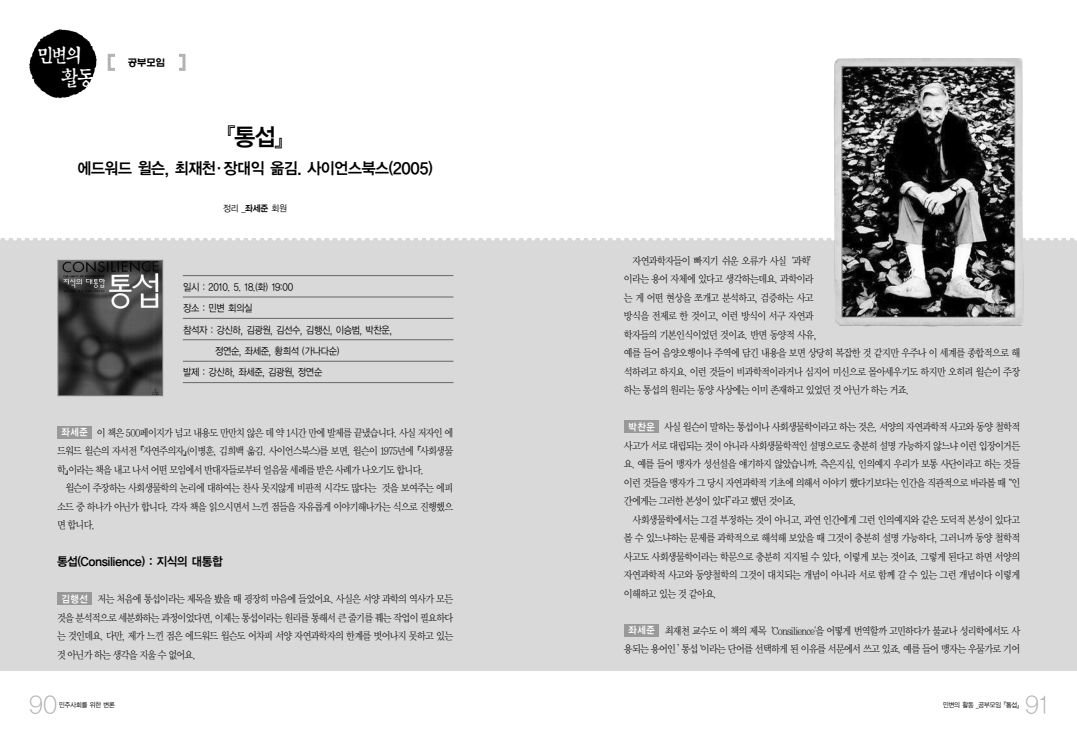
<style>
.page{position:relative;width:1077px;height:737px;background:#fff}
.page>*{position:absolute;margin:0;border:0;box-sizing:border-box;transform-origin:0 0}
.t1{font:24px "YGO11";color:#b3b3b3}
.t2{font:24px "YGO14";color:#000;scale:.95 1}
.t3{font:22px/22px "San Bi M";color:#fff;scale:.9 1}
.t4{font:16px "YGO14";letter-spacing:-.105em;color:#000;scale:.95 1}
.t5{font:12px "YGO14";letter-spacing:-.105em;color:#000;scale:.95 1}
.t6{font:10.5px/18.5px "Y Mj O12";letter-spacing:-.14em;color:#000;text-align:justify;scale:.9 1}
.t7{font:10px "YGO12";letter-spacing:-.11em;color:#000;scale:.9 1}
.t8{font:10px "YGO14";color:#fff;scale:.9 1}
.t9{font:700 10px "HY Wul Nun";color:#000}
.t10{font:9px "YGO12";color:#000;scale:.95 1}
.t11{font:7px "YGO12";letter-spacing:-.11em;color:#000;scale:.9 1}
.s1{font-family:"YGO14"}
</style>
<div class="page">
<div style="left:0;top:238px;width:1077px;height:433px;background:#d9d9d9"></div>
<hr style="left:183px;top:275px;width:271px;height:1px;background:#666">
<hr style="left:183px;top:297px;width:271px;height:1px;background:#666">
<hr style="left:183px;top:318px;width:271px;height:1px;background:#666">
<hr style="left:183px;top:340px;width:271px;height:1px;background:#666">
<hr style="left:183px;top:361px;width:271px;height:1px;background:#666">
<hr style="left:183px;top:382px;width:271px;height:1px;background:#666">
<div style="left:58px;top:593px;width:34px;height:12px;background:#999"></div>
<div style="left:58px;top:426px;width:34px;height:13px;background:#999"></div>
<div style="left:625px;top:624px;width:34px;height:13px;background:#999"></div>
<div style="left:625px;top:420px;width:34px;height:13px;background:#999"></div>
<svg style="left:0;top:238px;width:1077px;height:3px"></svg>
<img style="left:29px;top:29px;width:68px;height:70px">
<div style="left:108px;top:54px;width:78px;height:17px;border:3px solid #b3b3b3"></div>
<div style="left:115px;top:51px;width:63px;height:23px;background:#fff"></div>
<img style="left:60px;top:262px;width:101px;height:132px">
<div style="left:58px;top:260px;width:105px;height:136px;border:1px solid #808080"></div>
<img style="left:834px;top:58px;width:189px;height:268px">
<h2 class="t3" style="left:61px;top:45px;width:38px;text-indent:-24px">민변의 활동</h2>
<p class="t9" style="left:128px;top:58px;width:40px">공부모임</p>
<h1 class="t2" style="left:213px;top:126px;width:90px">『통섭』</h1>
<h3 class="t4" style="left:77px;top:161px;width:377px">에드워드 윌슨, 최재천·장대익 옮김. 사이언스북스(2005)</h3>
<p class="t10" style="left:223px;top:204px;width:69px">정리 _<span class="s1">좌세준</span> 회원</p>
<p class="t7" style="left:183px;top:282px;width:125px">일시 : 2010. 5. 18.(화) 19:00</p>
<p class="t7" style="left:183px;top:304px;width:79px">장소 : 민변 회의실</p>
<p class="t7" style="left:183px;top:325px;width:234px">참석자 : 강신하, 김광원, 김선수, 김행신, 이승범, 박찬운,</p>
<p class="t7" style="left:215px;top:346px;width:140px">정연순, 좌세준, 황희석 (가나다순)</p>
<p class="t7" style="left:183px;top:368px;width:157px">발제 : 강신하, 좌세준, 김광원, 정연순</p>
<p class="t6" style="left:57px;top:424px;width:442px;text-indent:40px">이 책은 500페이지가 넘고 내용도 만만치 않은 데 약 1시간 만에 발제를 끝냈습니다. 사실 저자인 에 드워드 윌슨의 자서전『자연주의자』(이병훈, 김희백 옮김. 사이언스북스)를 보면, 윌슨이 1975년에『사회생물 학』이라는 책을 내고 나서 어떤 모임에서 반대자들로부터 얼음물 세례를 받은 사례가 나오기도 합니다.</p>
<p class="t6" style="left:57px;top:480px;width:442px;text-indent:9px">윌슨이 주장하는 사회생물학의 논리에 대하여는 찬사 못지않게 비판적 시각도 많다는 것을 보여주는 에피 소드 중 하나가 아닌가 합니다. 각자 책을 읽으시면서 느낀 점들을 자유롭게 이야기해나가는 식으로 진행했으 면 합니다.</p>
<p class="t5" style="left:57px;top:556px;width:177px">통섭(Consilience) : 지식의 대통합</p>
<p class="t6" style="left:57px;top:591px;width:442px;text-indent:41px">저는 처음에 통섭이라는 제목을 봤을 때 굉장히 마음에 들었어요. 사실은 서양 과학의 역사가 모든 것을 분석적으로 세분화하는 과정이었다면, 이제는 통섭이라는 원리를 통해서 큰 줄기를 꿰는 작업이 필요하다 는 것인데요. 다만, 제가 느낀 점은 에드워드 윌슨도 어차피 서양 자연과학자의 한계를 벗어나지 못하고 있는 것 아닌가 하는 생각을 지울 수 없어요.</p>
<p class="t8" style="left:61px;top:428px;width:31px">좌세준</p>
<p class="t8" style="left:61px;top:594px;width:31px">김행선</p>
<p class="t6" style="left:624px;top:252px;width:442px;text-align:left;text-indent:9px">자연과학자들이 빠지기 쉬운 오류가 사실‘과학’<br>이라는 용어 자체에 있다고 생각하는데요. 과학이라<br>는 게 어떤 현상을 쪼개고 분석하고, 검증하는 사고<br>방식을 전제로 한 것이고, 이런 방식이 서구 자연과<br>학자들의 기본인식이었던 것이죠. 반면 동양적 사유,<br>예를 들어 음양오행이나 주역에 담긴 내용을 보면 상당히 복잡한 것 같지만 우주나 이 세계를 종합적으로 해 석하려고 하지요. 이런 것들이 비과학적이라거나 심지어 미신으로 몰아세우기도 하지만 오히려 윌슨이 주장 하는 통섭의 원리는 동양 사상에는 이미 존재하고 있었던 것 아닌가 하는 거죠.</p>
<p class="t6" style="left:624px;top:418px;width:442px;text-indent:40px">사실 윌슨이 말하는 통섭이나 사회생물학이라고 하는 것은, 서양의 자연과학적 사고와 동양 철학적 사고가 서로 대립되는 것이 아니라 사회생물학적인 설명으로도 충분히 설명 가능하지 않느냐 이런 입장이거든 요. 예를 들어 맹자가 성선설을 얘기하지 않았습니까. 측은지심, 인의예지 우리가 보통 사단이라고 하는 것들 이런 것들을 맹자가 그 당시 자연과학적 기초에 의해서 이야기 했다기보다는 인간을 직관적으로 바라볼 때“인 간에게는 그러한 본성이 있다”라고 했던 것이죠.</p>
<p class="t6" style="left:624px;top:511px;width:442px;text-indent:9px">사회생물학에서는 그걸 부정하는 것이 아니고, 과연 인간에게 그런 인의예지와 같은 도덕적 본성이 있다고 볼 수 있느냐하는 문제를 과학적으로 해석해 보았을 때 그것이 충분히 설명 가능하다, 그러니까 동양 철학적 사고도 사회생물학이라는 학문으로 충분히 지지될 수 있다, 이렇게 보는 것이죠. 그렇게 된다고 하면 서양의 자연과학적 사고와 동양철학의 그것이 대치되는 개념이 아니라 서로 함께 갈 수 있는 그런 개념이다 이렇게 이해하고 있는 것 같아요.</p>
<p class="t6" style="left:624px;top:622px;width:442px;text-align:right">최재천 교수도 이 책의 제목‘Consilience'을 어떻게 번역할까 고민하다가 불교나 성리학에서도 사<br>용되는 용어인 ’통섭‘이라는 단어를 선택하게 된 이유를 서문에서 쓰고 있죠. 예를 들어 맹자는 우물가로 기어</p>
<p class="t8" style="left:628px;top:422px;width:31px">박찬운</p>
<p class="t8" style="left:628px;top:626px;width:31px">좌세준</p>
<h1 class="t1" style="left:28px;top:694px;width:31px">90</h1>
<p class="t11" style="left:59px;top:702px;width:64px">민주사회를 위한 변론</p>
<p class="t11" style="left:943px;top:702px;width:91px">민변의 활동 _공부모임『통섭』</p>
<h1 class="t1" style="left:1024px;top:694px;width:26px">91</h1>
</div>
